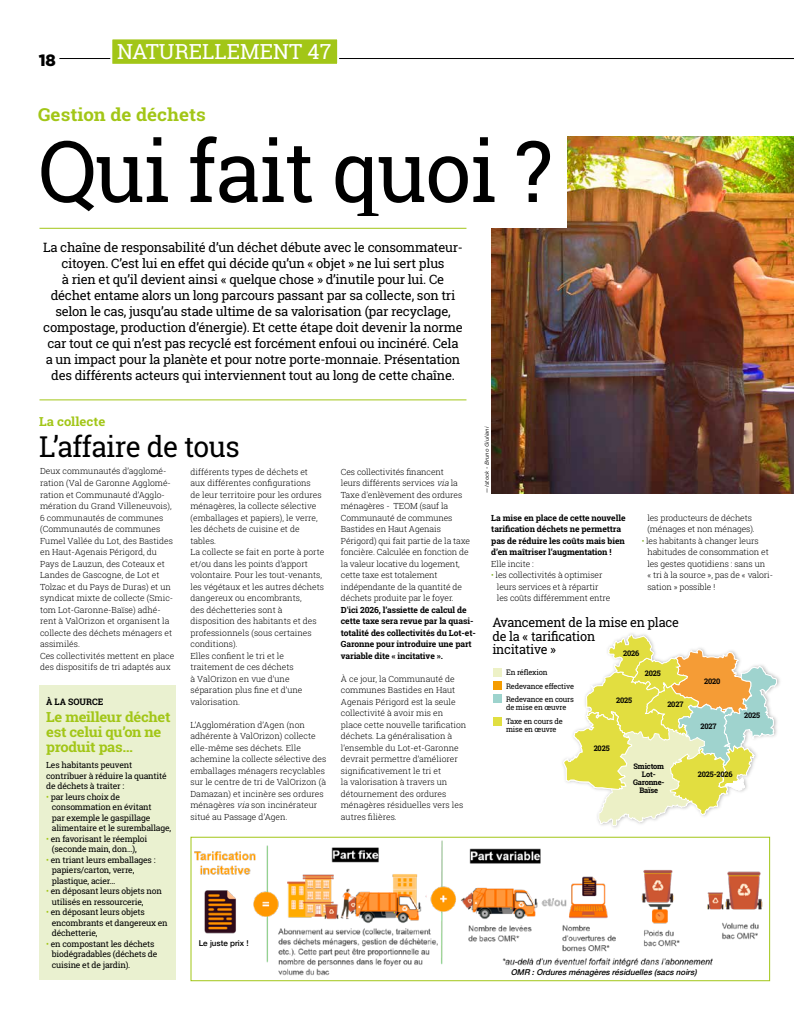
<style>
.page{position:relative;width:794px;height:1021px;background:#fff}
.page>*{position:absolute;margin:0;border:0;box-sizing:border-box;transform-origin:0 0}
.t1{font:85px "Roboto Slab";letter-spacing:-.02em;color:#000}
.t2{font:29px "Roboto Slab";letter-spacing:-.02em;color:#000}
.t3{font:21px "Roboto Slab";color:#fff}
.t4{font:700 17.9px "Roboto Slab";color:#a2c617;scale:1.05 1}
.t5{font:900 16.4px "Gotham";color:#000}
.t6{font:700 14px/15px "Roboto Slab";letter-spacing:-.02em;color:#a2c617;scale:1.05 1}
.t7{font:13.1px/13.5px "Roboto Slab";letter-spacing:-.02em;color:#000}
.t8{font:13px/16px "Roboto Slab";letter-spacing:-.02em;color:#000;text-align:center}
.t9{font:700 12.5px "Roboto Slab";color:#a2c617;scale:1.05 1}
.t10{font:700 9px "Roboto Slab";color:#000}
.t11{font:300 8.5px/11.5px "Roboto Slab";color:#000}
.t12{font:8.5px/10.5px "Roboto Slab";letter-spacing:-.02em;color:#000}
.t13{font:700 8.5px/11.5px "Roboto Slab";letter-spacing:-.01em;color:#000}
.t14{font:italic 500 8.1px "Helvetica Neue";color:#000}
.t15{font:500 8.1px "Helvetica Neue";color:#000}
.t16{font:7.7px/13.6px "Roboto Slab";letter-spacing:-.02em;color:#000}
.t17{font:700 7.7px/7.9px "Roboto Slab";letter-spacing:-.02em;color:#000;text-align:center}
.t18{font:italic 5.5px "Gotham";color:#000}
.s1{font-style:italic}
.s2{color:#a2c617}
.s3{color:#85af28}
</style>
<div class="page">
<div style="left:39px;top:685px;width:137px;height:295px;background:#eaf1d0"></div>
<img style="left:491px;top:136px;width:303px;height:357px">
<hr style="left:59px;top:58px;width:735px;height:1px;background:#000">
<svg style="left:110px;top:39px;width:230px;height:25px;background:#a6c821"></svg>
<img style="left:194px;top:840px;width:569px;height:136px">
<div style="left:190px;top:836px;width:580px;height:145px;border:1px solid #a2c617"></div>
<svg style="left:597px;top:815px;width:110px;height:11px"></svg>
<svg style="left:563px;top:635px;width:214px;height:180px"></svg>
<div style="left:493px;top:668px;width:9px;height:8px;background:#edf1c6"></div>
<div style="left:493px;top:681px;width:9px;height:8px;background:#f59c00"></div>
<div style="left:493px;top:694px;width:9px;height:9px;background:#9dd3cd"></div>
<div style="left:493px;top:717px;width:9px;height:8px;background:#e1df41"></div>
<div style="left:38px;top:103px;width:529px;height:124px;background:#fff"></div>
<hr style="left:39px;top:228px;width:427px;height:1px;background:#a2c617">
<hr style="left:39px;top:399px;width:427px;height:1px;background:#a2c617">
<h3 class="t5" style="left:39px;top:48px;width:19px">18</h3>
<h3 class="t3" style="left:117px;top:37px;width:216px">NATURELLEMENT 47</h3>
<h3 class="t4" style="left:38px;top:103px;width:161px">Gestion de déchets</h3>
<h1 class="t1" style="left:38px;top:113px;width:516px">Qui fait quoi ?</h1>
<p class="t8" style="left:43px;top:239px;width:421px">La chaîne de responsabilité d’un déchet débute avec le consommateur&shy;citoyen. C’est lui en effet qui décide qu’un « objet » ne lui sert plus<br>à rien et qu’il devient ainsi « quelque chose » d’inutile pour lui. Ce déchet entame alors un long parcours passant par sa collecte, son tri selon le cas, jusqu’au stade ultime de sa valorisation (par recyclage, compostage, production d’énergie). Et cette étape doit devenir la norme car tout ce qui n’est pas recyclé est forcément enfoui ou incinéré. Cela a un impact pour la planète et pour notre porte-monnaie. Présentation des différents acteurs qui interviennent tout au long de cette chaîne.</p>
<h3 class="t9" style="left:39px;top:413px;width:65px">La collecte</h3>
<h2 class="t2" style="left:39px;top:426px;width:202px">L’affaire de tous</h2>
<p class="t11" style="left:40px;top:465px;width:136px">Deux communautés d’agglomé&shy;ration (Val de Garonne Agglomé&shy;ration et Communauté d’Agglo&shy;mération du Grand Villeneuvois),<br>6 communautés de communes (Communautés de communes<br>Fumel Vallée du Lot, des Bastides en Haut-Agenais Périgord, du<br>Pays de Lauzun, des Coteaux et<br>Landes de Gascogne, de Lot et<br>Tolzac et du Pays de Duras) et un syndicat mixte de collecte (Smic&shy;tom Lot-Garonne-Baïse) adhé&shy;rent à ValOrizon et organisent la collecte des déchets ménagers et assimilés.<br>Ces collectivités mettent en place des dispositifs de tri adaptés aux</p>
<p class="t11" style="left:190px;top:465px;width:135px">différents types de déchets et aux différentes configurations<br>de leur territoire pour les ordures ménagères, la collecte sélective (emballages et papiers), le verre, les déchets de cuisine et de tables.<br>La collecte se fait en porte à porte et/ou dans les points d’apport volontaire. Pour les tout-venants, les végétaux et les autres déchets dangereux ou encombrants,<br>des déchetteries sont à disposition des habitants et des professionnels (sous certaines conditions).<br>Elles confient le tri et le traitement de ces déchets<br>à ValOrizon en vue d’une séparation plus fine et d’une valorisation.</p>
<p class="t11" style="left:190px;top:718px;width:137px">L’Agglomération d’Agen (non adhérente à ValOrizon) collecte elle-même ses déchets. Elle achemine la collecte sélective des emballages ménagers recyclables sur le centre de tri de ValOrizon (à<br>Damazan) et incinère ses ordures ménagères <span class="s1">via</span> son incinérateur situé au Passage d’Agen.</p>
<p class="t10" style="left:46px;top:695px;width:59px">À LA SOURCE</p>
<h3 class="t6" style="left:46px;top:709px;width:120px">Le meilleur déchet est celui qu’on ne produit pas…</h3>
<p class="t12" style="left:46px;top:759px;width:122px">Les habitants peuvent contribuer à réduire la quantité de déchets à traiter :</p>
<p class="t12" style="left:52px;top:791px;width:121px;text-indent:-6px"><span class="s2">•</span> par leurs choix de consommation en évitant<br>par exemple le gaspillage alimentaire et le suremballage,</p>
<p class="t12" style="left:46px;top:833px;width:103px;text-align:center"><span class="s2">•</span> en favorisant le réemploi (seconde main, don…),</p>
<p class="t12" style="left:52px;top:854px;width:105px;text-indent:-6px"><span class="s2">•</span> en triant leurs emballages : papiers/carton, verre, plastique, acier…</p>
<p class="t12" style="left:52px;top:885px;width:112px;text-indent:-6px"><span class="s2">•</span> en déposant leurs objets non utilisés en ressourcerie,</p>
<p class="t12" style="left:52px;top:906px;width:117px;text-indent:-6px"><span class="s2">•</span> en déposant leurs objets encombrants et dangereux en déchetterie,</p>
<p class="t12" style="left:52px;top:938px;width:107px;text-indent:-6px"><span class="s2">•</span> en compostant les déchets biodégradables (déchets de cuisine et de jardin).</p>
<p class="t15" style="left:199px;top:936px;width:52px">Le juste prix !</p>
<p class="t11" style="left:341px;top:465px;width:131px">Ces collectivités financent<br>leurs différents services <span class="s1">via</span> la<br>Taxe d'enlèvement des ordures ménagères - TEOM (sauf la<br>Communauté de communes<br>Bastides en Haut Agenais<br>Périgord) qui fait partie de la taxe foncière. Calculée en fonction de la valeur locative du logement, cette taxe est totalement indépendante de la quantité de déchets produite par le foyer.</p>
<p class="t13" style="left:341px;top:603px;width:136px">D'ici 2026, l’assiette de calcul de cette taxe sera revue par la quasi&shy;totalité des collectivités du Lot-et-Garonne pour introduire une part variable dite « incitative ».</p>
<p class="t11" style="left:341px;top:672px;width:127px">À ce jour, la Communauté de communes Bastides en Haut<br>Agenais Périgord est la seule collectivité à avoir mis en place cette nouvelle tarification déchets. La généralisation à l’ensemble du Lot-et-Garonne devrait permettre d’améliorer significativement le tri et<br>la valorisation à travers un détournement des ordures ménagères résiduelles vers les autres filières.</p>
<p class="t18" style="left:483px;top:493px;width:68px;rotate:-90deg">— Istock - Bruno Giuliani</p>
<p class="t13" style="left:491px;top:511px;width:136px">La mise en place de cette nouvelle tarification déchets ne permettra pas de réduire les coûts mais bien d’en maîtriser l’augmentation !</p>
<p class="t11" style="left:491px;top:557px;width:44px">Elle incite :</p>
<p class="t11" style="left:497px;top:569px;width:115px;text-indent:-6px"><span class="s3">•</span> les collectivités à optimiser leurs services et à répartir les coûts différemment entre</p>
<p class="t11" style="left:647px;top:511px;width:109px">les producteurs de déchets (ménages et non ménages).</p>
<p class="t11" style="left:647px;top:534px;width:127px;text-indent:-6px"><span class="s3">•</span> les habitants à changer leurs habitudes de consommation et les gestes quotidiens : sans un<br>« tri à la source », pas de « valori&shy;sation » possible !</p>
<h3 class="t7" style="left:492px;top:615px;width:188px">Avancement de la mise en place de la « tarification<br>incitative »</h3>
<p class="t17" style="left:623px;top:649px;width:18px">2026</p>
<p class="t16" style="left:506px;top:665px;width:70px">En réflexion<br>Redevance effective<br>Redevance en cours</p>
<p class="t16" style="left:506px;top:700px;width:62px">de mise en œuvre<br>Taxe en cours de</p>
<p class="t16" style="left:506px;top:722px;width:52px">mise en œuvre</p>
<p class="t17" style="left:616px;top:695px;width:17px">2025</p>
<p class="t17" style="left:645px;top:669px;width:17px">2025</p>
<p class="t17" style="left:667px;top:700px;width:18px">2027</p>
<p class="t17" style="left:593px;top:743px;width:17px">2025</p>
<p class="t17" style="left:704px;top:677px;width:18px">2020</p>
<p class="t17" style="left:700px;top:722px;width:18px">2027</p>
<p class="t17" style="left:633px;top:762px;width:33px">Smictom<br>Lot-<br>Garonne-<br>Baïse</p>
<p class="t17" style="left:698px;top:769px;width:36px">2025-2026</p>
<p class="t17" style="left:744px;top:710px;width:17px">2025</p>
<p class="t14" style="left:511px;top:965px;width:190px">OMR :Orduresménagèresrésiduelles(sacsnoirs)</p>
</div>
